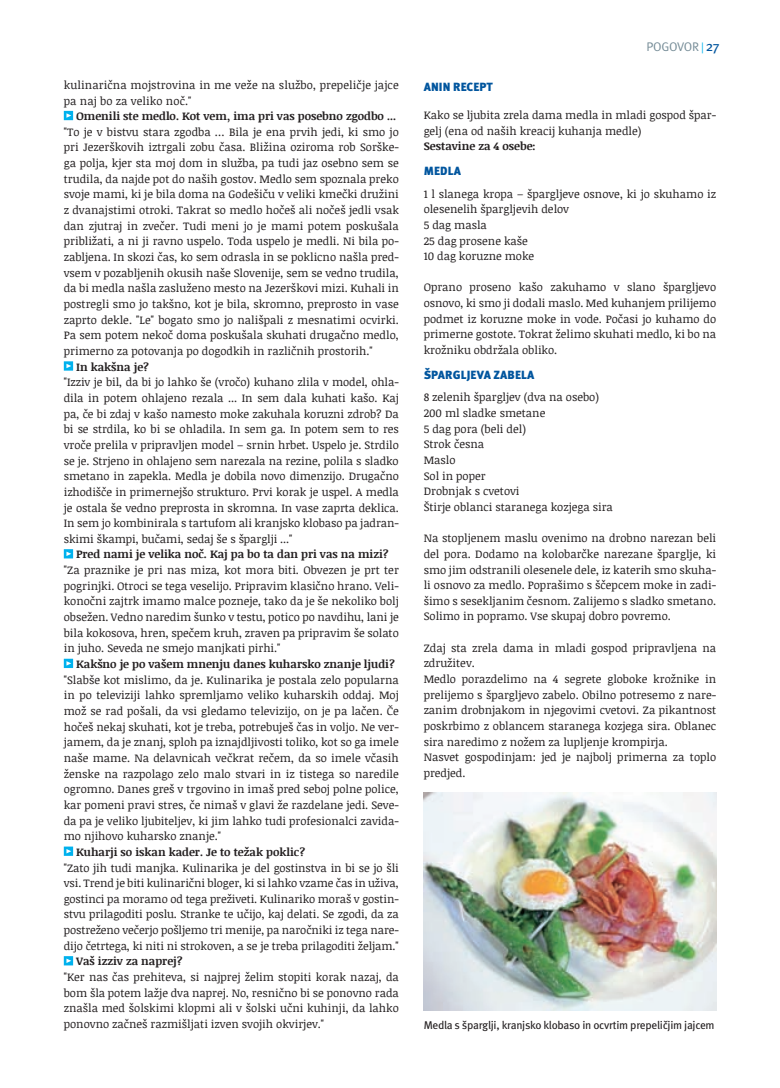
<style>
.page{position:relative;width:780px;height:1088px;background:#fff}
.page>*{position:absolute;margin:0;border:0;box-sizing:border-box;transform-origin:0 0}
.t1{font:12.5px "Meta Pro";letter-spacing:-.02em;color:#738a95}
.t2{font:900 11.88px "Meta Pro";letter-spacing:.01em;color:#01559e}
.t3{font:11.25px/15.6px "Noticia Text";color:#231f20;text-align:justify}
.t4{font:700 11.25px "Noticia Text";color:#231f20}
.t5{font:11.25px "Meta Pro";letter-spacing:-.025em;color:#231f20}
.s1{font-size:11.25px;color:#00b1ed}
.s2{font-size:13.75px;color:#01559e}
</style>
<div class="page">
<img style="left:423px;top:792px;width:293px;height:218px">
<svg style="left:64px;top:111px;width:9px;height:9px"></svg>
<svg style="left:64px;top:361px;width:9px;height:10px"></svg>
<svg style="left:64px;top:549px;width:9px;height:9px"></svg>
<svg style="left:64px;top:659px;width:9px;height:9px"></svg>
<svg style="left:64px;top:846px;width:9px;height:10px"></svg>
<svg style="left:64px;top:956px;width:9px;height:9px"></svg>
<p class="t3" style="left:64px;top:77px;width:336px">kulinarična mojstrovina in me veže na službo, prepeličje jajce pa naj bo za veliko noč."</p>
<p class="t4" style="left:76px;top:108px;width:322px">Omenili ste medlo. Kot vem, ima pri vas posebno zgodbo ...</p>
<p class="t3" style="left:64px;top:124px;width:336px">"To je v bistvu stara zgodba … Bila je ena prvih jedi, ki smo jo pri Jezerškovih iztrgali zobu časa. Bližina oziroma rob Sorške&shy;ga polja, kjer sta moj dom in služba, pa tudi jaz osebno sem se trudila, da najde pot do naših gostov. Medlo sem spoznala preko svoje mami, ki je bila doma na Godešiču v veliki kmečki družini z dvanajstimi otroki. Takrat so medlo hočeš ali nočeš jedli vsak dan zjutraj in zvečer. Tudi meni jo je mami potem poskušala približati, a ni ji ravno uspelo. Toda uspelo je medli. Ni bila po&shy;zabljena. In skozi čas, ko sem odrasla in se poklicno našla pred&shy;vsem v pozabljenih okusih naše Slovenije, sem se vedno trudila, da bi medla našla zasluženo mesto na Jezerškovi mizi. Kuhali in postregli smo jo takšno, kot je bila, skromno, preprosto in vase zaprto dekle. "Le" bogato smo jo nališpali z mesnatimi ocvirki.<br>Pa sem potem nekoč doma poskušala skuhati drugačno medlo, primerno za potovanja po dogodkih in različnih prostorih."</p>
<p class="t4" style="left:76px;top:358px;width:74px">In kakšna je?</p>
<p class="t3" style="left:64px;top:374px;width:336px">"Izziv je bil, da bi jo lahko še (vročo) kuhano zlila v model, ohla&shy;dila in potem ohlajeno rezala ... In sem dala kuhati kašo. Kaj pa, če bi zdaj v kašo namesto moke zakuhala koruzni zdrob? Da bi se strdila, ko bi se ohladila. In sem ga. In potem sem to res vroče prelila v pripravljen model – srnin hrbet. Uspelo je. Strdilo se je. Strjeno in ohlajeno sem narezala na rezine, polila s sladko smetano in zapekla. Medla je dobila novo dimenzijo. Drugačno izhodišče in primernejšo strukturo. Prvi korak je uspel. A medla je ostala še vedno preprosta in skromna. In vase zaprta deklica.<br>In sem jo kombinirala s tartufom ali kranjsko klobaso pa jadran&shy;skimi škampi, bučami, sedaj še s šparglji ..."</p>
<p class="t4" style="left:76px;top:546px;width:314px">Pred nami je velika noč. Kaj pa bo ta dan pri vas na mizi?</p>
<p class="t3" style="left:64px;top:562px;width:336px">"Za praznike je pri nas miza, kot mora biti. Obvezen je prt ter pogrinjki. Otroci se tega veselijo. Pripravim klasično hrano. Veli&shy;konočni zajtrk imamo malce pozneje, tako da je še nekoliko bolj obsežen. Vedno naredim šunko v testu, potico po navdihu, lani je bila kokosova, hren, spečem kruh, zraven pa pripravim še solato in juho. Seveda ne smejo manjkati pirhi."</p>
<p class="t4" style="left:76px;top:656px;width:320px">Kakšno je po vašem mnenju danes kuharsko znanje ljudi?</p>
<p class="t3" style="left:64px;top:671px;width:336px">"Slabše kot mislimo, da je. Kulinarika je postala zelo popularna in po televiziji lahko spremljamo veliko kuharskih oddaj. Moj mož se rad pošali, da vsi gledamo televizijo, on je pa lačen. Če hočeš nekaj skuhati, kot je treba, potrebuješ čas in voljo. Ne ver&shy;jamem, da je znanj, sploh pa iznajdljivosti toliko, kot so ga imele naše mame. Na delavnicah večkrat rečem, da so imele včasih ženske na razpolago zelo malo stvari in iz tistega so naredile ogromno. Danes greš v trgovino in imaš pred seboj polne police, kar pomeni pravi stres, če nimaš v glavi že razdelane jedi. Seve&shy;da pa je veliko ljubiteljev, ki jim lahko tudi profesionalci zavida&shy;mo njihovo kuharsko znanje."</p>
<p class="t4" style="left:76px;top:844px;width:230px">Kuharji so iskan kader. Je to težak poklic?</p>
<p class="t3" style="left:64px;top:859px;width:336px">"Zato jih tudi manjka. Kulinarika je del gostinstva in bi se jo šli vsi. Trend je biti kulinarični bloger, ki si lahko vzame čas in uživa, gostinci pa moramo od tega preživeti. Kulinariko moraš v gostin&shy;stvu prilagoditi poslu. Stranke te učijo, kaj delati. Se zgodi, da za postreženo večerjo pošljemo tri menije, pa naročniki iz tega nare&shy;dijo četrtega, ki niti ni strokoven, a se je treba prilagoditi željam."</p>
<p class="t4" style="left:76px;top:953px;width:108px">Vaš izziv za naprej?</p>
<p class="t3" style="left:64px;top:969px;width:336px">"Ker nas čas prehiteva, si najprej želim stopiti korak nazaj, da bom šla potem lažje dva naprej. No, resnično bi se ponovno rada znašla med šolskimi klopmi ali v šolski učni kuhinji, da lahko ponovno začneš razmišljati izven svojih okvirjev."</p>
<p class="t2" style="left:423px;top:79px;width:70px">ANIN RECEPT</p>
<p class="t1" style="left:646px;top:39px;width:75px">POGOVOR <span class="s1">|</span> <span class="s2">27</span></p>
<p class="t3" style="left:423px;top:107px;width:294px">Kako se ljubita zrela dama medla in mladi gospod špar&shy;gelj (ena od naših kreacij kuhanja medle)</p>
<p class="t4" style="left:423px;top:138px;width:113px">Sestavine za 4 osebe:</p>
<p class="t2" style="left:423px;top:163px;width:39px">MEDLA</p>
<p class="t3" style="left:423px;top:185px;width:294px;text-align:left">1 l slanega kropa – špargljeve osnove, ki jo skuhamo iz olesenelih špargljevih delov<br>5 dag masla<br>25 dag prosene kaše<br>10 dag koruzne moke</p>
<p class="t3" style="left:423px;top:279px;width:294px">Oprano proseno kašo zakuhamo v slano špargljevo osnovo, ki smo ji dodali maslo. Med kuhanjem prilijemo podmet iz koruzne moke in vode. Počasi jo kuhamo do primerne gostote. Tokrat želimo skuhati medlo, ki bo na krožniku obdržala obliko.</p>
<p class="t2" style="left:423px;top:367px;width:112px">ŠPARGLJEVA ZABELA</p>
<p class="t3" style="left:423px;top:389px;width:191px;text-align:left">8 zelenih špargljev (dva na osebo)<br>200 ml sladke smetane<br>5 dag pora (beli del)<br>Strok česna<br>Maslo<br>Sol in poper<br>Drobnjak s cvetovi<br>Štirje oblanci staranega kozjega sira</p>
<p class="t3" style="left:423px;top:530px;width:294px">Na stopljenem maslu ovenimo na drobno narezan beli del pora. Dodamo na kolobarčke narezane šparglje, ki smo jim odstranili olesenele dele, iz katerih smo skuha&shy;li osnovo za medlo. Poprašimo s ščepcem moke in zadi&shy;šimo s sesekljanim česnom. Zalijemo s sladko smetano.<br>Solimo in popramo. Vse skupaj dobro povremo.</p>
<p class="t3" style="left:423px;top:640px;width:294px;text-align:left">Zdaj sta zrela dama in mladi gospod pripravljena na združitev.<br>Medlo porazdelimo na 4 segrete globoke krožnike in prelijemo s špargljevo zabelo. Obilno potresemo z nare&shy;zanim drobnjakom in njegovimi cvetovi. Za pikantnost poskrbimo z oblancem staranega kozjega sira. Oblanec sira naredimo z nožem za lupljenje krompirja.<br>Nasvet gospodinjam: jed je najbolj primerna za toplo predjed.</p>
<p class="t5" style="left:423px;top:1017px;width:292px">Medla s šparglji, kranjsko klobaso in ocvrtim prepeličjim jajcem</p>
</div>
